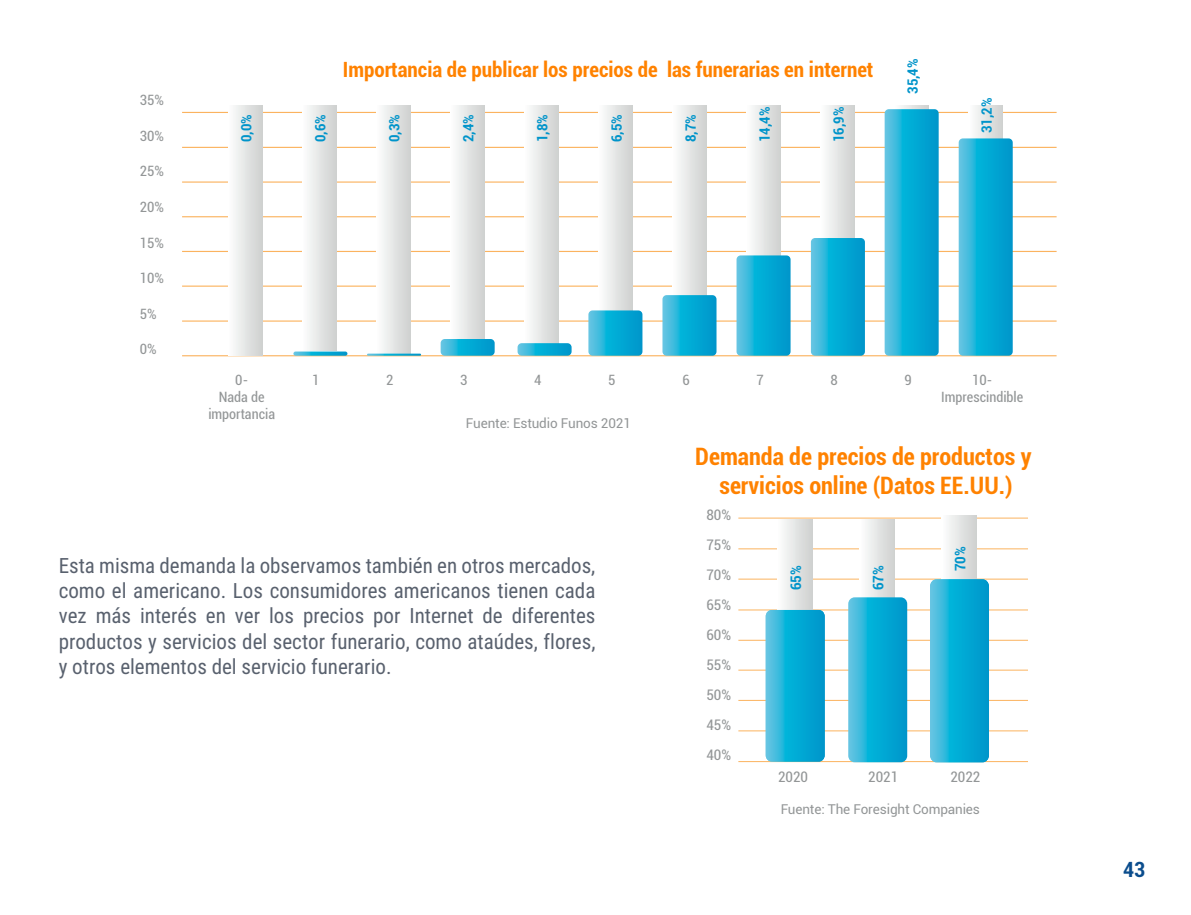
<style>
.page{position:relative;width:1191px;height:915px;background:#fff}
.page>*{position:absolute;margin:0;border:0;box-sizing:border-box;transform-origin:0 0}
.t1{font:700 condensed 24px/28.8px "Roboto";color:#ff8200;text-align:center}
.t2{font:21px/25.2px "Roboto Condensed";color:#59616e;text-align:justify}
.t3{font:700 condensed 21px "Roboto";color:#ff8200}
.t4{font:700 condensed 21px "Roboto";color:#0b4d8d}
.t5{font:condensed 14.55px/30px "Roboto";color:#939697;text-align:justify}
.t6{font:700 condensed 14.55px "Roboto";color:#0094ca}
.t7{font:condensed 14.25px/17.1px "Roboto";color:#939697;text-align:center}
.t8{font:700 condensed 14.25px "Roboto";color:#0094ca}
.t9{font:13.5px "Roboto";letter-spacing:-.01em;color:#939697}
</style>
<div class="page">
<hr style="left:738px;top:517px;width:290px;height:1px;background:#fbb35f">
<hr style="left:738px;top:578px;width:290px;height:1px;background:#fbb35f">
<hr style="left:738px;top:548px;width:290px;height:1px;background:#fbb35f">
<hr style="left:738px;top:609px;width:290px;height:1px;background:#fbb35f">
<hr style="left:738px;top:639px;width:290px;height:1px;background:#fbb35f">
<hr style="left:738px;top:669px;width:290px;height:1px;background:#fbb35f">
<hr style="left:738px;top:699px;width:290px;height:1px;background:#fbb35f">
<hr style="left:738px;top:730px;width:290px;height:1px;background:#fbb35f">
<hr style="left:738px;top:761px;width:290px;height:1px;background:#fbb35f">
<svg style="left:777px;top:519px;width:35px;height:90px"></svg>
<svg style="left:765px;top:609px;width:59px;height:152px;background:#1aaed6"></svg>
<svg style="left:860px;top:519px;width:35px;height:78px"></svg>
<svg style="left:848px;top:597px;width:59px;height:165px;background:#18add6"></svg>
<svg style="left:941px;top:515px;width:35px;height:64px"></svg>
<svg style="left:930px;top:579px;width:59px;height:183px;background:#16add6"></svg>
<hr style="left:182px;top:320px;width:874px;height:1px;background:#fbb35f">
<hr style="left:182px;top:355px;width:874px;height:1px;background:#fbb35f">
<hr style="left:182px;top:285px;width:874px;height:1px;background:#fbb35f">
<hr style="left:182px;top:251px;width:874px;height:1px;background:#fbb35f">
<hr style="left:182px;top:216px;width:874px;height:1px;background:#fbb35f">
<hr style="left:182px;top:181px;width:874px;height:1px;background:#fbb35f">
<hr style="left:182px;top:147px;width:874px;height:1px;background:#fbb35f">
<hr style="left:182px;top:112px;width:874px;height:1px;background:#fbb35f">
<div style="left:228px;top:105px;width:34px;height:250px;background:linear-gradient(to right,#fdfefe,#d0d2d1)"></div>
<div style="left:302px;top:105px;width:34px;height:245px;background:linear-gradient(to right,#fdfffe,#d0d2d1)"></div>
<div style="left:376px;top:105px;width:34px;height:249px;background:linear-gradient(to right,#fefffe,#d0d2d1)"></div>
<div style="left:450px;top:105px;width:34px;height:240px;background:linear-gradient(to right,#fefffe,#d0d2d1)"></div>
<div style="left:524px;top:105px;width:34px;height:242px;background:linear-gradient(to right,#fefffe,#d0d2d1)"></div>
<div style="left:598px;top:105px;width:34px;height:225px;background:linear-gradient(to right,#fefffe,#d1d2d1)"></div>
<div style="left:672px;top:105px;width:34px;height:223px;background:linear-gradient(to right,#fefffe,#d1d2d1)"></div>
<div style="left:746px;top:105px;width:34px;height:180px;background:linear-gradient(to right,#fefffe,#d1d2d1)"></div>
<div style="left:820px;top:105px;width:34px;height:141px;background:linear-gradient(to right,#fefffe,#d1d2d2)"></div>
<div style="left:894px;top:105px;width:34px;height:168px;background:linear-gradient(to right,#feffff,#d1d2d2)"></div>
<div style="left:968px;top:105px;width:34px;height:127px;background:linear-gradient(to right,#feffff,#d1d2d2)"></div>
<svg style="left:958px;top:138px;width:54px;height:217px;background:#1cafd7"></svg>
<svg style="left:884px;top:109px;width:54px;height:246px;background:#1eb0d8"></svg>
<svg style="left:811px;top:238px;width:54px;height:117px;background:#16add6"></svg>
<svg style="left:736px;top:255px;width:54px;height:100px;background:#19aed7"></svg>
<svg style="left:662px;top:295px;width:54px;height:60px;background:#19aed7"></svg>
<svg style="left:588px;top:310px;width:54px;height:45px;background:#1aaed7"></svg>
<svg style="left:517px;top:343px;width:54px;height:12px"></svg>
<svg style="left:440px;top:339px;width:54px;height:16px"></svg>
<svg style="left:367px;top:353px;width:54px;height:2px"></svg>
<svg style="left:293px;top:351px;width:54px;height:4px"></svg>
<p class="t7" style="left:140px;top:91px;width:26px">35%</p>
<p class="t7" style="left:140px;top:127px;width:26px">30%</p>
<p class="t7" style="left:140px;top:162px;width:26px">25%</p>
<p class="t7" style="left:140px;top:198px;width:26px">20%</p>
<p class="t7" style="left:140px;top:233px;width:26px">15%</p>
<p class="t7" style="left:140px;top:269px;width:26px">10%</p>
<p class="t7" style="left:140px;top:304px;width:18px">5%</p>
<p class="t7" style="left:140px;top:340px;width:18px">0%</p>
<p class="t8" style="left:236px;top:142px;width:29px;rotate:-90deg">0,0%</p>
<p class="t8" style="left:310px;top:142px;width:29px;rotate:-90deg">0,6%</p>
<p class="t3" style="left:343px;top:54px;width:532px">Importancia de publicar los precios de las funerarias en internet</p>
<p class="t8" style="left:384px;top:142px;width:29px;rotate:-90deg">0,3%</p>
<p class="t8" style="left:458px;top:142px;width:29px;rotate:-90deg">2,4%</p>
<p class="t8" style="left:532px;top:142px;width:29px;rotate:-90deg">1,8%</p>
<p class="t8" style="left:606px;top:142px;width:29px;rotate:-90deg">6,5%</p>
<p class="t8" style="left:680px;top:142px;width:29px;rotate:-90deg">8,7%</p>
<p class="t8" style="left:754px;top:142px;width:37px;rotate:-90deg">14,4%</p>
<p class="t8" style="left:828px;top:142px;width:37px;rotate:-90deg">16,9%</p>
<p class="t8" style="left:902px;top:94px;width:37px;rotate:-90deg">35,4%</p>
<p class="t8" style="left:977px;top:133px;width:37px;rotate:-90deg">31,2%</p>
<p class="t7" style="left:208px;top:370px;width:68px">0-<br>Nada de importancia</p>
<p class="t7" style="left:312px;top:370px;width:9px">1</p>
<p class="t7" style="left:386px;top:370px;width:9px">2</p>
<p class="t7" style="left:460px;top:370px;width:9px">3</p>
<p class="t7" style="left:534px;top:370px;width:9px">4</p>
<p class="t7" style="left:608px;top:370px;width:9px">5</p>
<p class="t7" style="left:682px;top:370px;width:9px">6</p>
<p class="t7" style="left:756px;top:370px;width:9px">7</p>
<p class="t7" style="left:830px;top:370px;width:9px">8</p>
<p class="t7" style="left:904px;top:370px;width:9px">9</p>
<p class="t7" style="left:941px;top:370px;width:84px">10-<br>Imprescindible</p>
<p class="t9" style="left:466px;top:414px;width:166px">Fuente: Estudio Funos 2021</p>
<p class="t1" style="left:695px;top:441px;width:338px">Demanda de precios de productos y servicios online (Datos EE.UU.)</p>
<p class="t2" style="left:59px;top:551px;width:538px">Esta misma demanda la observamos también en otros mercados, como el americano. Los consumidores americanos tienen cada vez más interés en ver los precios por Internet de diferentes productos y servicios del sector funerario, como ataúdes, flores, y otros elementos del servicio funerario.</p>
<p class="t5" style="left:706px;top:499px;width:26px">80% 75% 70% 65% 60% 55% 50% 45% 40%</p>
<p class="t6" style="left:786px;top:590px;width:27px;rotate:-90deg">65%</p>
<p class="t6" style="left:868px;top:590px;width:27px;rotate:-90deg">67%</p>
<p class="t6" style="left:950px;top:571px;width:27px;rotate:-90deg">70%</p>
<p class="t5" style="left:778px;top:761px;width:32px">2020</p>
<p class="t5" style="left:868px;top:761px;width:32px">2021</p>
<p class="t5" style="left:950px;top:761px;width:32px">2022</p>
<p class="t9" style="left:780px;top:799px;width:201px">Fuente: The Foresight Companies</p>
<p class="t4" style="left:1123px;top:854px;width:24px">43</p>
</div>
